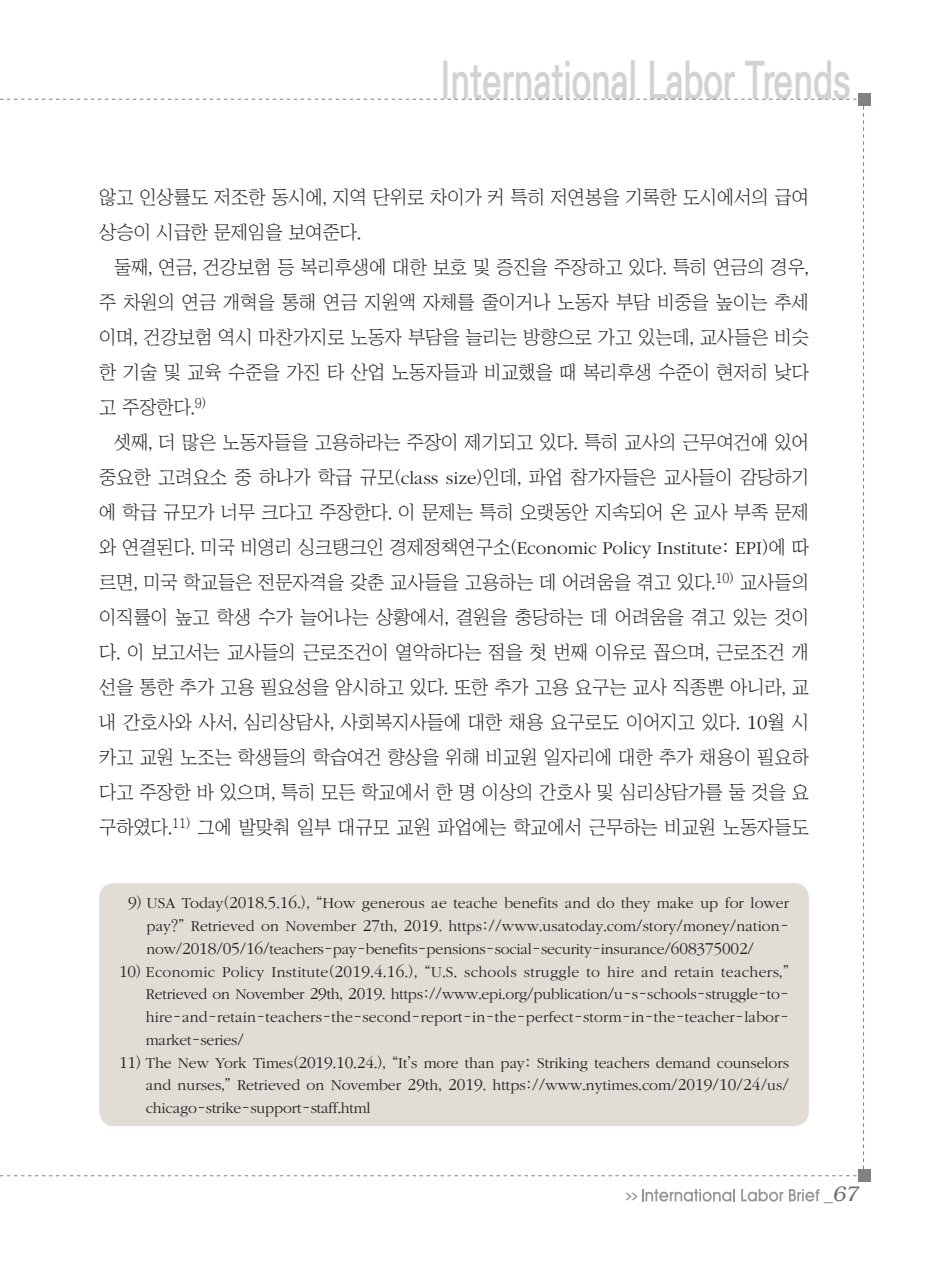
<style>
.page{position:relative;width:933px;height:1275px;background:#fff}
.page>*{position:absolute;margin:0;border:0;box-sizing:border-box;transform-origin:0 0}
.t1{font:700 50.4px "Ko Pub Dotum";color:#d1d2d4;scale:.7 1}
.t2{font:italic 300 21px "Bookman";color:#6c6d70}
.본문{font:18.9px/35px "Chosunilbo NM";color:#231f20;text-align:justify}
.각주{font:300 15.75px/22.8px "ITC Garamond Std";letter-spacing:-.01em;color:#231f20;text-align:justify}
.t3{font:700 7.88px "Ko Pub Dotum";color:#939598;scale:2 1}
.s1{font-family:"ITC Garamond Std";font-weight:300}
.s2{font-family:"ITC Garamond Std";font-weight:300;font-size:20.82px}
.s3{font-size:17.32px}
.s4{font-family:"Chosunilbo NM";font-weight:400}
.s5{font-family:"Helvetica";font-weight:400;font-style:normal;font-size:17.5px}
</style>
<div class="page">
<div style="left:858px;top:93px;width:12px;height:12px;background:#808285"></div>
<div style="left:858px;top:1170px;width:12px;height:12px;background:#808285"></div>
<svg style="left:642px;top:1189px;width:93px;height:13px"></svg>
<svg style="left:741px;top:1189px;width:42px;height:13px"></svg>
<svg style="left:789px;top:1189px;width:30px;height:12px"></svg>
<div style="left:99px;top:883px;width:710px;height:243px;background:#e1dcd5;border-radius:15px"></div>
<h1 class="t1" style="left:440px;top:56px;width:588px">International Labor Trends</h1>
<p class="본문" style="left:99px;top:179px;width:711px">않고 인상률도 저조한 동시에, 지역 단위로 차이가 커 특히 저연봉을 기록한 도시에서의 급여 상승이 시급한 문제임을 보여준다.</p>
<p class="본문" style="left:99px;top:249px;width:711px;text-indent:15px">둘째, 연금, 건강보험 등 복리후생에 대한 보호 및 증진을 주장하고 있다. 특히 연금의 경우, 주 차원의 연금 개혁을 통해 연금 지원액 자체를 줄이거나 노동자 부담 비중을 높이는 추세 이며, 건강보험 역시 마찬가지로 노동자 부담을 늘리는 방향으로 가고 있는데, 교사들은 비슷 한 기술 및 교육 수준을 가진 타 산업 노동자들과 비교했을 때 복리후생 수준이 현저히 낮다 고 주장한다.<sup>9)</sup></p>
<p class="본문" style="left:99px;top:424px;width:711px;text-indent:15px">셋째, 더 많은 노동자들을 고용하라는 주장이 제기되고 있다. 특히 교사의 근무여건에 있어 중요한 고려요소 중 하나가 학급 규모(<span class="s1">class size</span>)인데, 파업 참가자들은 교사들이 감당하기 에 학급 규모가 너무 크다고 주장한다. 이 문제는 특히 오랫동안 지속되어 온 교사 부족 문제 와 연결된다. 미국 비영리 싱크탱크인 경제정책연구소(<span class="s1">Economic Policy Institute</span>: <span class="s1">EPI</span>)에 따 르면, 미국 학교들은 전문자격을 갖춘 교사들을 고용하는 데 어려움을 겪고 있다.<sup>10)</sup> 교사들의 이직률이 높고 학생 수가 늘어나는 상황에서, 결원을 충당하는 데 어려움을 겪고 있는 것이 다. 이 보고서는 교사들의 근로조건이 열악하다는 점을 첫 번째 이유로 꼽으며, 근로조건 개 선을 통한 추가 고용 필요성을 암시하고 있다. 또한 추가 고용 요구는 교사 직종뿐 아니라, 교 내 간호사와 사서, 심리상담사, 사회복지사들에 대한 채용 요구로도 이어지고 있다. <span class="s2">10</span>월 시 카고 교원 노조는 학생들의 학습여건 향상을 위해 비교원 일자리에 대한 추가 채용이 필요하 다고 주장한 바 있으며, 특히 모든 학교에서 한 명 이상의 간호사 및 심리상담가를 둘 것을 요 구하였다.<sup>11)</sup> 그에 발맞춰 일부 대규모 교원 파업에는 학교에서 근무하는 비교원 노동자들도</p>
<p class="각주" style="left:146px;top:892px;width:644px;text-indent:-18px"><span class="s3">9</span><span class="s4">)</span> USA Today<span class="s4">(</span><span class="s3">2018</span><span class="s4">.</span><span class="s3">5</span><span class="s4">.</span><span class="s3">16</span><span class="s4">.), “</span>How generous ae teache benefits and do they make up for lower pay<span class="s4">?”</span> Retrieved on November <span class="s3">27</span>th<span class="s4">,</span> <span class="s3">2019</span><span class="s4">.</span> https<span class="s4">://</span>www<span class="s4">.</span>usatoday<span class="s4">.</span>com<span class="s4">/</span>story<span class="s4">/</span>money<span class="s4">/</span>nation&shy;now<span class="s4">/</span><span class="s3">2018</span><span class="s4">/</span><span class="s3">05</span><span class="s4">/</span><span class="s3">16</span><span class="s4">/</span>teachers<span class="s4">-</span>pay<span class="s4">-</span>benefits<span class="s4">-</span>pensions<span class="s4">-</span>social<span class="s4">-</span>security<span class="s4">-</span>insurance<span class="s4">/</span><span class="s3">608375002</span><span class="s4">/</span></p>
<p class="각주" style="left:146px;top:960px;width:644px;text-indent:-27px"><span class="s3">10</span><span class="s4">)</span> Economic Policy Institute<span class="s4">(</span><span class="s3">2019</span><span class="s4">.</span><span class="s3">4</span><span class="s4">.</span><span class="s3">16</span><span class="s4">.), “</span>U<span class="s4">.</span>S<span class="s4">.</span> schools struggle to hire and retain teachers<span class="s4">,” </span>Retrieved on November <span class="s3">29</span>th<span class="s4">,</span> <span class="s3">2019</span><span class="s4">.</span> https<span class="s4">://</span>www<span class="s4">.</span>epi<span class="s4">.</span>org<span class="s4">/</span>publication<span class="s4">/</span>u<span class="s4">-</span>s<span class="s4">-</span>schools<span class="s4">-</span>struggle<span class="s4">-</span>to&shy;hire<span class="s4">-</span>and<span class="s4">-</span>retain<span class="s4">-</span>teachers<span class="s4">-</span>the<span class="s4">-</span>second<span class="s4">-</span>report<span class="s4">-</span>in<span class="s4">-</span>the<span class="s4">-</span>perfect<span class="s4">-</span>storm<span class="s4">-</span>in<span class="s4">-</span>the<span class="s4">-</span>teacher<span class="s4">-</span>labor&shy;market<span class="s4">-</span>series<span class="s4">/</span></p>
<p class="각주" style="left:146px;top:1051px;width:644px;text-indent:-27px"><span class="s3">11</span><span class="s4">)</span> The New York Times<span class="s4">(</span><span class="s3">2019</span><span class="s4">.</span><span class="s3">10</span><span class="s4">.</span><span class="s3">24</span><span class="s4">.), “</span>It<span class="s4">’</span>s more than pay<span class="s4">:</span> Striking teachers demand counselors and nurses<span class="s4">,”</span> Retrieved on November <span class="s3">29</span>th<span class="s4">,</span> <span class="s3">2019</span><span class="s4">.</span> https<span class="s4">://</span>www<span class="s4">.</span>nytimes<span class="s4">.</span>com<span class="s4">/</span><span class="s3">2019</span><span class="s4">/</span><span class="s3">10</span><span class="s4">/</span><span class="s3">24</span><span class="s4">/</span>us<span class="s4">/ </span>chicago<span class="s4">-</span>strike<span class="s4">-</span>support<span class="s4">-</span>staff<span class="s4">.</span>html</p>
<p class="t3" style="left:625px;top:1192px;width:8px">&gt;&gt;</p>
<h2 class="t2" style="left:824px;top:1182px;width:36px"><span class="s5">_</span>67</h2>
</div>
